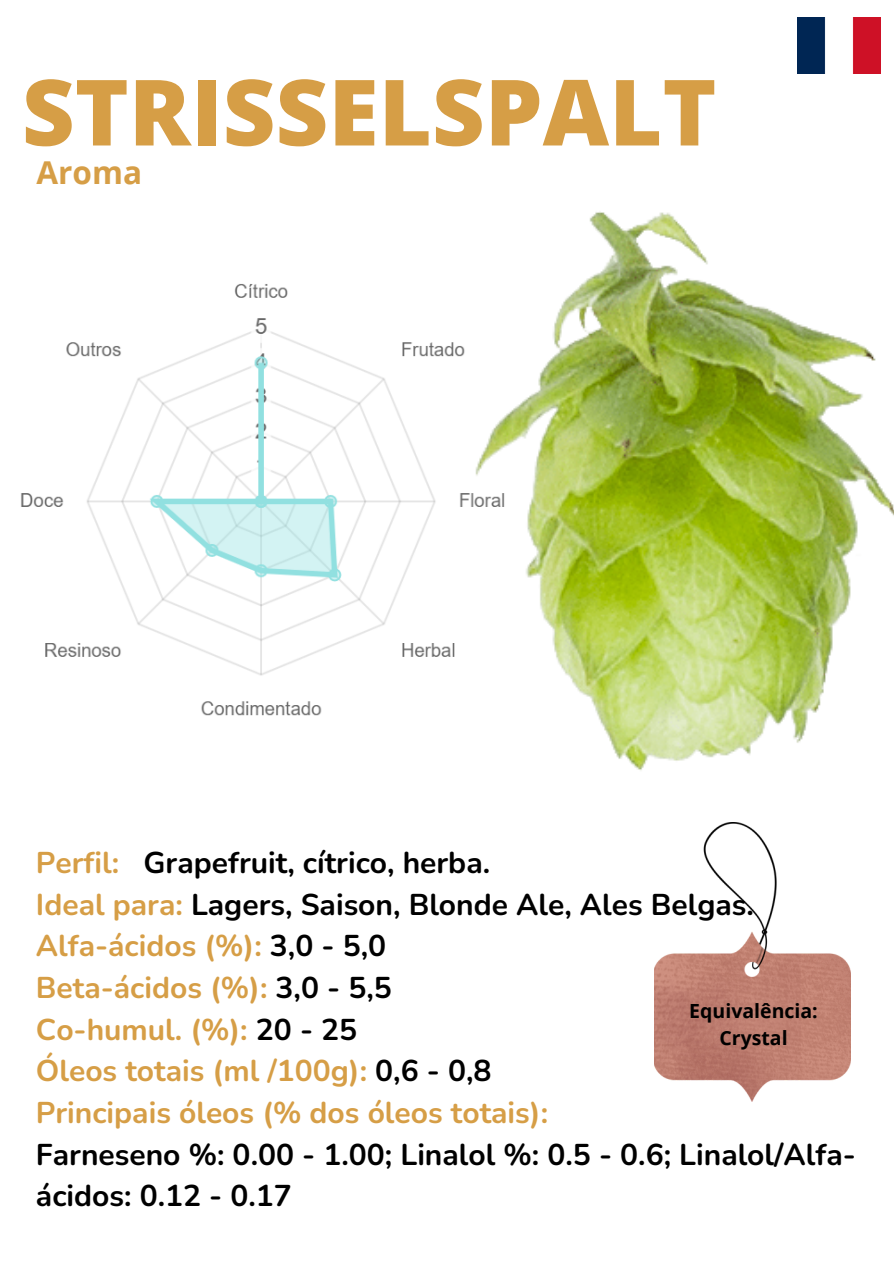
<style>
.page{position:relative;width:894px;height:1264px;background:#fff}
.page>*{position:absolute;margin:0;border:0;box-sizing:border-box;transform-origin:0 0}
.t1{font:800 91.5px "Open Sans";color:#d69e46}
.t2{font:700 31.5px "Open Sans";color:#d69e46}
.t3{font:700 30px/41.7px "Nunito";color:#000}
.t4{font:700 19.5px "Open Sans";color:#000}
.s1{color:#d69e46}
</style>
<div class="page">
<img style="left:654px;top:852px;width:196px;height:249px">
<img style="left:797px;top:18px;width:83px;height:55px">
<img style="left:21px;top:284px;width:398px;height:432px">
<img style="left:419px;top:211px;width:474px;height:641px">
<p class="t1" style="left:22px;top:48px;width:695px">STRISSELSPALT</p>
<h2 class="t2" style="left:37px;top:151px;width:107px">Aroma</h2>
<p class="t3" style="left:36px;top:842px;width:821px"><span class="s1">Perfil:</span> Grapefruit, cítrico, herba.<br><span class="s1">Ideal para:</span> Lagers, Saison, Blonde Ale, Ales Belgas.<br><span class="s1">Alfa-ácidos (%):</span> 3,0 - 5,0<br><span class="s1">Beta-ácidos (%):</span> 3,0 - 5,5<br><span class="s1">Co-humul. (%):</span> 20 - 25<br><span class="s1">Óleos totais (ml /100g):</span> 0,6 - 0,8<br><span class="s1">Principais óleos (% dos óleos totais):<br></span>Farneseno %: 0.00 - 1.00; Linalol %: 0.5 - 0.6; Linalol/Alfa&shy;ácidos: 0.12 - 0.17</p>
<p class="t4" style="left:689px;top:997px;width:130px">Equivalência:</p>
<p class="t4" style="left:719px;top:1024px;width:70px">Crystal</p>
</div>
